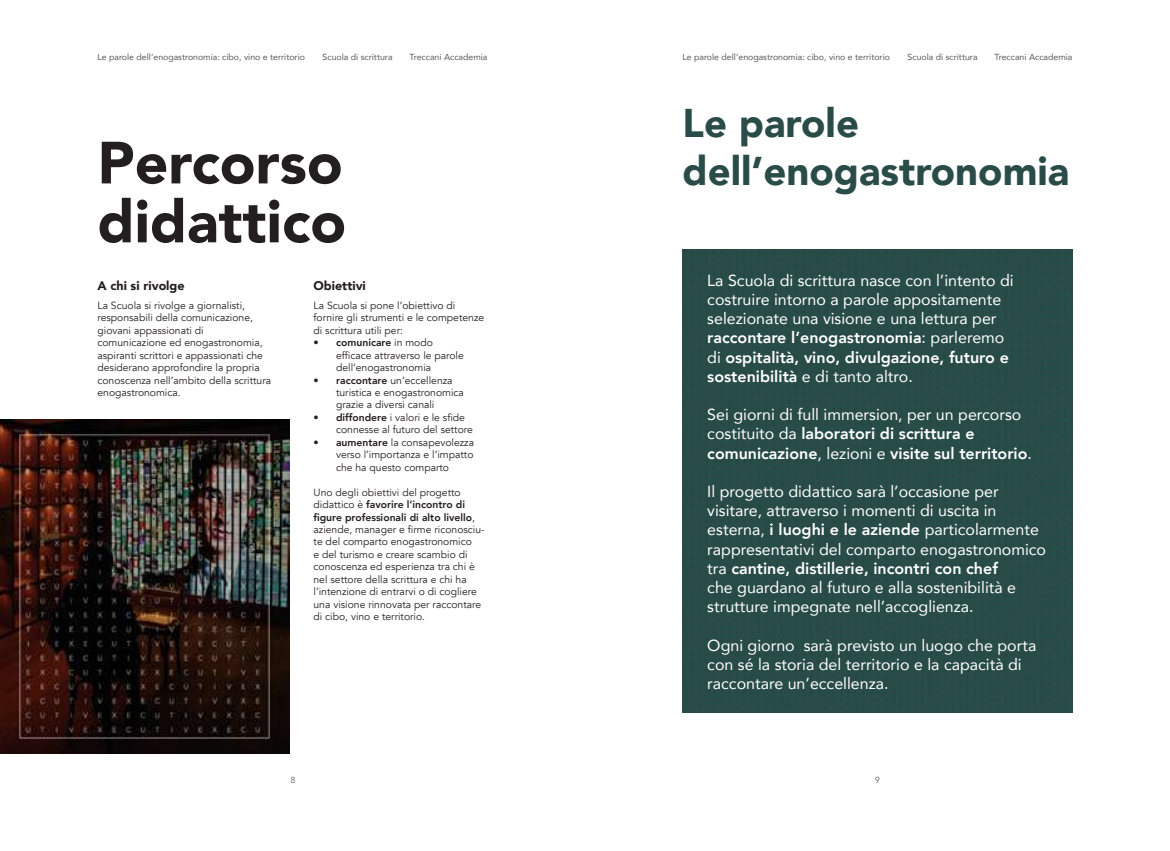
<style>
.page{position:relative;width:1170px;height:851px;background:#fff}
.page>*{position:absolute;margin:0;border:0;box-sizing:border-box;transform-origin:0 0}
.t1{font:900 58.88px/58.9px "Avenir";color:#231f20}
.t2{font:900 40px/48px "Avenir";color:#2a4c49}
.t3{font:16px/19.2px "Avenir";color:#fff}
.t4{font:900 12.5px "Avenir";color:#231f20}
.t5{font:10.38px/12.5px "Avenir";color:#231f20}
.t6{font:8.75px "Avenir";color:#57585a}
.t7{font:300 8.75px "Avenir";color:#57585a}
.s1{font-weight:800}
</style>
<div class="page">
<img style="left:0;top:419px;width:289px;height:334px">
<div style="left:682px;top:250px;width:261px;height:362px;background:#284d49"></div>
<div style="left:943px;top:250px;width:129px;height:362px;background:#284d49"></div>
<div style="left:949px;top:612px;width:123px;height:100px;background:#284d49"></div>
<div style="left:682px;top:612px;width:267px;height:100px;background:#284d49"></div>
<p class="t6" style="left:97px;top:50px;width:209px">Le parole dell’enogastronomia: cibo, vino e territorio</p>
<p class="t6" style="left:322px;top:50px;width:71px">Scuola di scrittura</p>
<p class="t6" style="left:409px;top:50px;width:79px">Treccani Accademia</p>
<p class="t6" style="left:682px;top:50px;width:209px">Le parole dell’enogastronomia: cibo, vino e territorio</p>
<p class="t6" style="left:907px;top:50px;width:71px">Scuola di scrittura</p>
<p class="t6" style="left:994px;top:50px;width:79px">Treccani Accademia</p>
<h1 class="t1" style="left:97px;top:132px;width:250px">Percorso didattico</h1>
<p class="t4" style="left:97px;top:275px;width:89px">A chi si rivolge</p>
<p class="t5" style="left:97px;top:299px;width:175px">La Scuola si rivolge a giornalisti, responsabili della comunicazione, giovani appassionati di comunicazione ed enogastronomia, aspiranti scrittori e appassionati che desiderano approfondire la propria conoscenza nell’ambito della scrittura enogastronomica.</p>
<p class="t4" style="left:313px;top:275px;width:54px">Obiettivi</p>
<p class="t5" style="left:313px;top:299px;width:172px">La Scuola si pone l’obiettivo di fornire gli strumenti e le competenze di scrittura utili per:</p>
<p class="t5" style="left:336px;top:336px;width:129px;text-indent:-22px"><span class="s1">• comunicare</span> in modo efficace attraverso le parole dell’enogastronomia</p>
<p class="t5" style="left:336px;top:374px;width:129px;text-indent:-22px"><span class="s1">• raccontare</span> un’eccellenza turistica e enogastronomica grazie a diversi canali</p>
<p class="t5" style="left:336px;top:411px;width:138px;text-indent:-22px"><span class="s1">• diffondere</span> i valori e le sfide connesse al futuro del settore</p>
<p class="t5" style="left:336px;top:436px;width:139px;text-align:justify;text-indent:-22px"><span class="s1">• aumentare</span> la consapevolezza verso l’importanza e l’impatto che ha questo comparto</p>
<p class="t5" style="left:313px;top:486px;width:173px">Uno degli obiettivi del progetto didattico è <span class="s1">favorire l’incontro di figure professionali di alto livello</span>, aziende, manager e firme riconosciu&shy;te del comparto enogastronomico<br>e del turismo e creare scambio di conoscenza ed esperienza tra chi è nel settore della scrittura e chi ha l’intenzione di entrarvi o di cogliere una visione rinnovata per raccontare di cibo, vino e territorio.</p>
<h2 class="t2" style="left:682px;top:98px;width:388px">Le parole dell’enogastronomia</h2>
<p class="t3" style="left:707px;top:270px;width:308px">La Scuola di scrittura nasce con l’intento di costruire intorno a parole appositamente selezionate una visione e una lettura per <span class="s1">raccontare l’enogastronomia</span>: parleremo di <span class="s1">ospitalità, vino, divulgazione, futuro e sostenibilità</span> e di tanto altro.</p>
<h3 class="t3" style="left:707px;top:404px;width:326px">Sei giorni di full immersion, per un percorso costituito da <span class="s1">laboratori di scrittura e comunicazione</span>, lezioni e <span class="s1">visite sul territorio</span>.</h3>
<p class="t3" style="left:707px;top:481px;width:340px">Il progetto didattico sarà l’occasione per visitare, attraverso i momenti di uscita in esterna, <span class="s1">i luoghi e le aziende</span> particolarmente rappresentativi del comparto enogastronomico tra <span class="s1">cantine, distillerie, incontri con chef<br></span>che guardano al futuro e alla sostenibilità e strutture impegnate nell’accoglienza.</p>
<h3 class="t3" style="left:707px;top:635px;width:330px">Ogni giorno sarà previsto un luogo che porta con sé la storia del territorio e la capacità di raccontare un’eccellenza.</h3>
<p class="t7" style="left:291px;top:774px;width:6px">8</p>
<p class="t7" style="left:875px;top:775px;width:6px">9</p>
</div>
